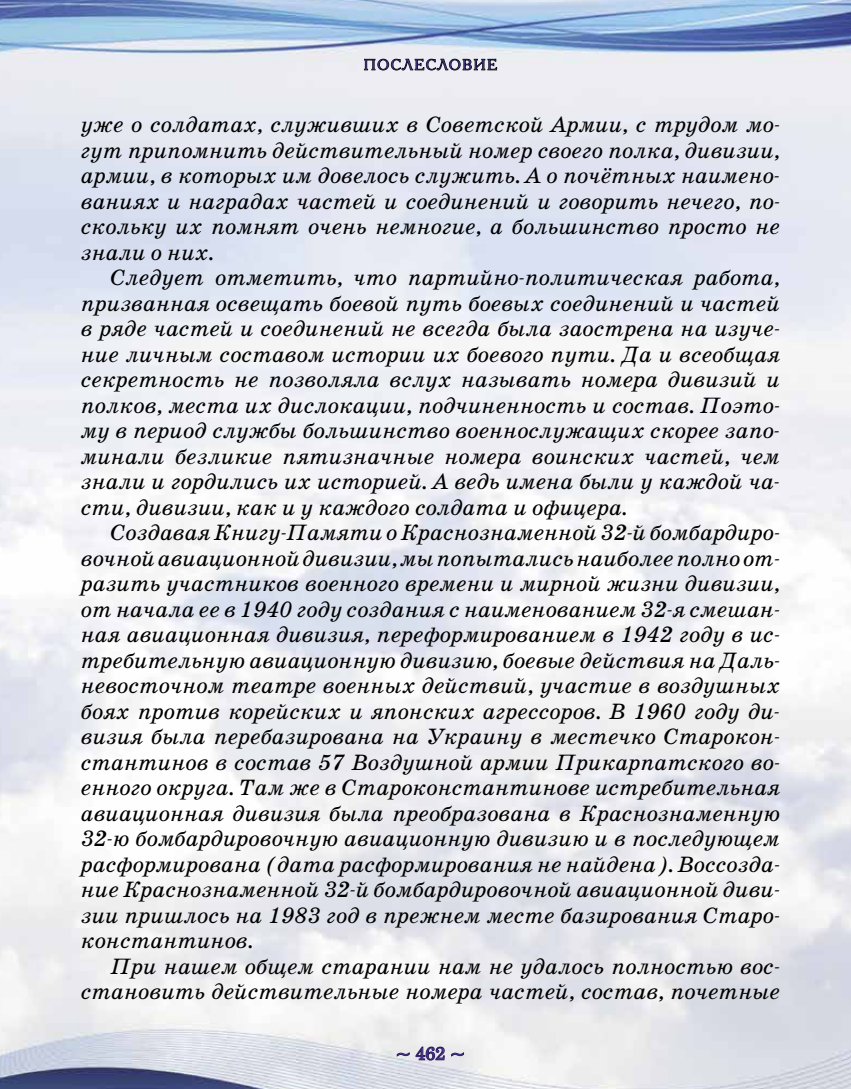
<style>
.page{position:relative;width:851px;height:1089px;background:#fff}
.page>*{position:absolute;margin:0;border:0;box-sizing:border-box;transform-origin:0 0}
.t1{font:italic 22.5px/25.5px "School Book AC";color:#000;text-align:justify}
.t2{font:18px "Century Schlbk Cyrillic BT";color:#392d7a}
.t3{font:15px "Academy C";letter-spacing:.1em;color:#392d7a}
</style>
<div class="page">
<img style="left:0;top:0;width:850px;height:1089px">
<svg style="left:363px;top:58px;width:134px;height:13px;background:#97979a"></svg>
<svg style="left:396px;top:1046px;width:49px;height:14px"></svg>
<svg style="left:451px;top:1052px;width:13px;height:4px"></svg>
<p class="t3" style="left:363px;top:55px;width:135px">ПОСЛЕСЛОВИЕ</p>
<p class="t1" style="left:81px;top:112px;width:700px">уже о солдатах, служивших в Советской Армии, с трудом мо&shy;гут припомнить действительный номер своего полка, дивизии, армии, в которых им довелось служить. А о почётных наимено&shy;ваниях и наградах частей и соединений и говорить нечего, по&shy;скольку их помнят очень немногие, а большинство просто не знали о них.</p>
<p class="t1" style="left:81px;top:265px;width:700px;text-indent:30px">Следует отметить, что партийно-политическая работа, призванная освещать боевой путь боевых соединений и частей в ряде частей и соединений не всегда была заострена на изуче&shy;ние личным составом истории их боевого пути. Да и всеобщая секретность не позволяла вслух называть номера дивизий и полков, места их дислокации, подчиненность и состав. Поэто&shy;му в период службы большинство военнослужащих скорее запо&shy;минали безликие пятизначные номера воинских частей, чем знали и гордились их историей. А ведь имена были у каждой ча&shy;сти, дивизии, как и у каждого солдата и офицера.</p>
<p class="t1" style="left:81px;top:520px;width:700px;text-indent:30px">Создавая Книгу-Памяти о Краснознаменной 32-й бомбардиро&shy;вочной авиационной дивизии, мы попытались наиболее полно от&shy;разить участников военного времени и мирной жизни дивизии, от начала ее в 1940 году создания с наименованием 32-я смешан&shy;ная авиационная дивизия, переформированием в 1942 году в ис&shy;требительную авиационную дивизию, боевые действия на Даль&shy;невосточном театре военных действий, участие в воздушных боях против корейских и японских агрессоров. В 1960 году ди&shy;визия была перебазирована на Украину в местечко Старокон&shy;стантинов в состав 57 Воздушной армии Прикарпатского во&shy;енного округа. Там же в Староконстантинове истребительная авиационная дивизия была преобразована в Краснознаменную 32-ю бомбардировочную авиационную дивизию и в последующем расформирована (дата расформирования не найдена). Воссозда&shy;ние Краснознаменной 32-й бомбардировочной авиационной диви&shy;зии пришлось на 1983 год в прежнем месте базирования Старо&shy;константинов.</p>
<p class="t1" style="left:81px;top:953px;width:700px;text-align:right">При нашем общем старании нам не удалось полностью вос&shy;становить действительные номера частей, состав, почетные</p>
<p class="t2" style="left:395px;top:1042px;width:71px">~ 462 ~</p>
</div>
